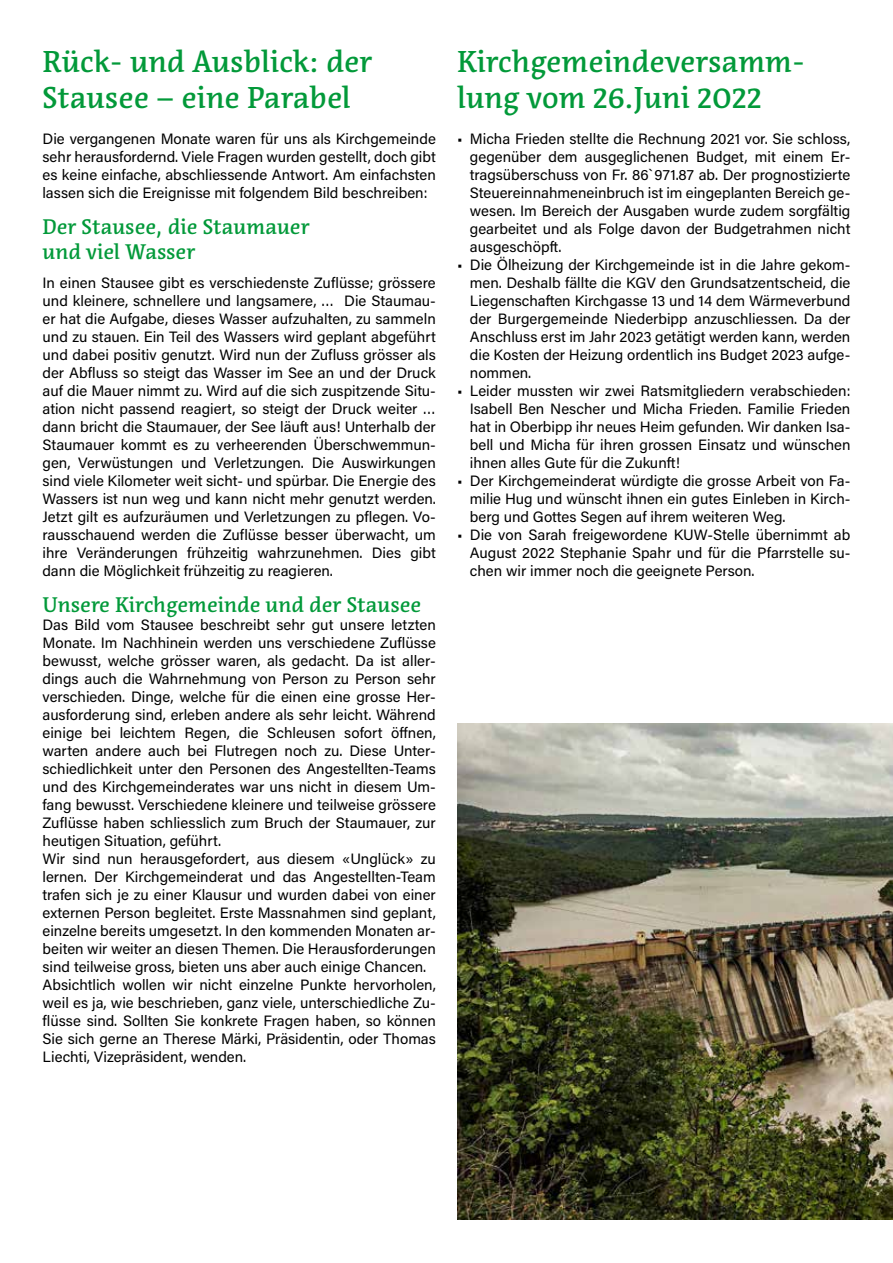
<style>
.page{position:relative;width:893px;height:1263px;background:#fff}
.page>*{position:absolute;margin:0;border:0;box-sizing:border-box;transform-origin:0 0}
.t1{font:500 30px/36px "Acuta";color:#029939}
.t2{font:500 21px/25.2px "Acuta";color:#029939}
.t3{font:15px/18px "Acumin Pro";color:#000;text-align:justify}
</style>
<div class="page">
<img style="left:457px;top:724px;width:436px;height:496px">
<h1 class="t1" style="left:43px;top:44px;width:331px">Rück- und Ausblick: der<br>Stausee – eine Parabel</h1>
<p class="t3" style="left:43px;top:129px;width:395px">Die vergangenen Monate waren für uns als Kirchgemeinde sehr herausfordernd. Viele Fragen wurden gestellt, doch gibt es keine einfache, abschliessende Antwort. Am einfachsten lassen sich die Ereignisse mit folgendem Bild beschreiben:</p>
<h2 class="t2" style="left:43px;top:214px;width:269px">Der Stausee, die Staumauer und viel Wasser</h2>
<p class="t3" style="left:43px;top:273px;width:395px">In einen Stausee gibt es verschiedenste Zuflüsse; grössere und kleinere, schnellere und langsamere, … Die Staumau&shy;er hat die Aufgabe, dieses Wasser aufzuhalten, zu sammeln und zu stauen. Ein Teil des Wassers wird geplant abgeführt und dabei positiv genutzt. Wird nun der Zufluss grösser als der Abfluss so steigt das Wasser im See an und der Druck auf die Mauer nimmt zu. Wird auf die sich zuspitzende Situ&shy;ation nicht passend reagiert, so steigt der Druck weiter … dann bricht die Staumauer, der See läuft aus! Unterhalb der Staumauer kommt es zu verheerenden Überschwemmun&shy;gen, Verwüstungen und Verletzungen. Die Auswirkungen sind viele Kilometer weit sicht- und spürbar. Die Energie des Wassers ist nun weg und kann nicht mehr genutzt werden.<br>Jetzt gilt es aufzuräumen und Verletzungen zu pflegen. Vo&shy;rausschauend werden die Zuflüsse besser überwacht, um ihre Veränderungen frühzeitig wahrzunehmen. Dies gibt dann die Möglichkeit frühzeitig zu reagieren.</p>
<h2 class="t2" style="left:43px;top:592px;width:380px">Unsere Kirchgemeinde und der Stausee</h2>
<p class="t3" style="left:43px;top:615px;width:395px;text-align:left">Das Bild vom Stausee beschreibt sehr gut unsere letzten Monate. Im Nachhinein werden uns verschiedene Zuflüsse bewusst, welche grösser waren, als gedacht. Da ist aller&shy;dings auch die Wahrnehmung von Person zu Person sehr verschieden. Dinge, welche für die einen eine grosse Her&shy;ausforderung sind, erleben andere als sehr leicht. Während einige bei leichtem Regen, die Schleusen sofort öffnen, warten andere auch bei Flutregen noch zu. Diese Unter&shy;schiedlichkeit unter den Personen des Angestellten-Teams und des Kirchgemeinderates war uns nicht in diesem Um&shy;fang bewusst. Verschiedene kleinere und teilweise grössere Zuflüsse haben schliesslich zum Bruch der Staumauer, zur heutigen Situation, geführt.<br>Wir sind nun herausgefordert, aus diesem «Unglück» zu lernen. Der Kirchgemeinderat und das Angestellten-Team trafen sich je zu einer Klausur und wurden dabei von einer externen Person begleitet. Erste Massnahmen sind geplant, einzelne bereits umgesetzt. In den kommenden Monaten ar&shy;beiten wir weiter an diesen Themen. Die Herausforderungen sind teilweise gross, bieten uns aber auch einige Chancen.<br>Absichtlich wollen wir nicht einzelne Punkte hervorholen, weil es ja, wie beschrieben, ganz viele, unterschiedliche Zu&shy;flüsse sind. Sollten Sie konkrete Fragen haben, so können Sie sich gerne an Therese Märki, Präsidentin, oder Thomas Liechti, Vizepräsident, wenden.</p>
<h1 class="t1" style="left:457px;top:44px;width:349px">Kirchgemeindeversamm&shy;lung vom 26.Juni 2022</h1>
<p class="t3" style="left:470px;top:129px;width:382px;text-indent:-13px">• Micha Frieden stellte die Rechnung 2021 vor. Sie schloss, gegenüber dem ausgeglichenen Budget, mit einem Er&shy;tragsüberschuss von Fr. 86`971.87 ab. Der prognostizierte Steuereinnahmeneinbruch ist im eingeplanten Bereich ge&shy;wesen. Im Bereich der Ausgaben wurde zudem sorgfältig gearbeitet und als Folge davon der Budgetrahmen nicht ausgeschöpft.</p>
<p class="t3" style="left:470px;top:255px;width:382px;text-indent:-13px">• Die Ölheizung der Kirchgemeinde ist in die Jahre gekom&shy;men. Deshalb fällte die KGV den Grundsatzentscheid, die Liegenschaften Kirchgasse 13 und 14 dem Wärmeverbund der Burgergemeinde Niederbipp anzuschliessen. Da der Anschluss erst im Jahr 2023 getätigt werden kann, werden die Kosten der Heizung ordentlich ins Budget 2023 aufge&shy;nommen.</p>
<p class="t3" style="left:470px;top:381px;width:382px;text-indent:-13px">• Leider mussten wir zwei Ratsmitgliedern verabschieden:<br>Isabell Ben Nescher und Micha Frieden. Familie Frieden hat in Oberbipp ihr neues Heim gefunden. Wir danken Isa&shy;bell und Micha für ihren grossen Einsatz und wünschen ihnen alles Gute für die Zukunft!</p>
<p class="t3" style="left:470px;top:471px;width:382px;text-indent:-13px">• Der Kirchgemeinderat würdigte die grosse Arbeit von Fa&shy;milie Hug und wünscht ihnen ein gutes Einleben in Kirch&shy;berg und Gottes Segen auf ihrem weiteren Weg.</p>
<p class="t3" style="left:470px;top:525px;width:382px;text-indent:-13px">• Die von Sarah freigewordene KUW-Stelle übernimmt ab August 2022 Stephanie Spahr und für die Pfarrstelle su&shy;chen wir immer noch die geeignete Person.</p>
</div>
